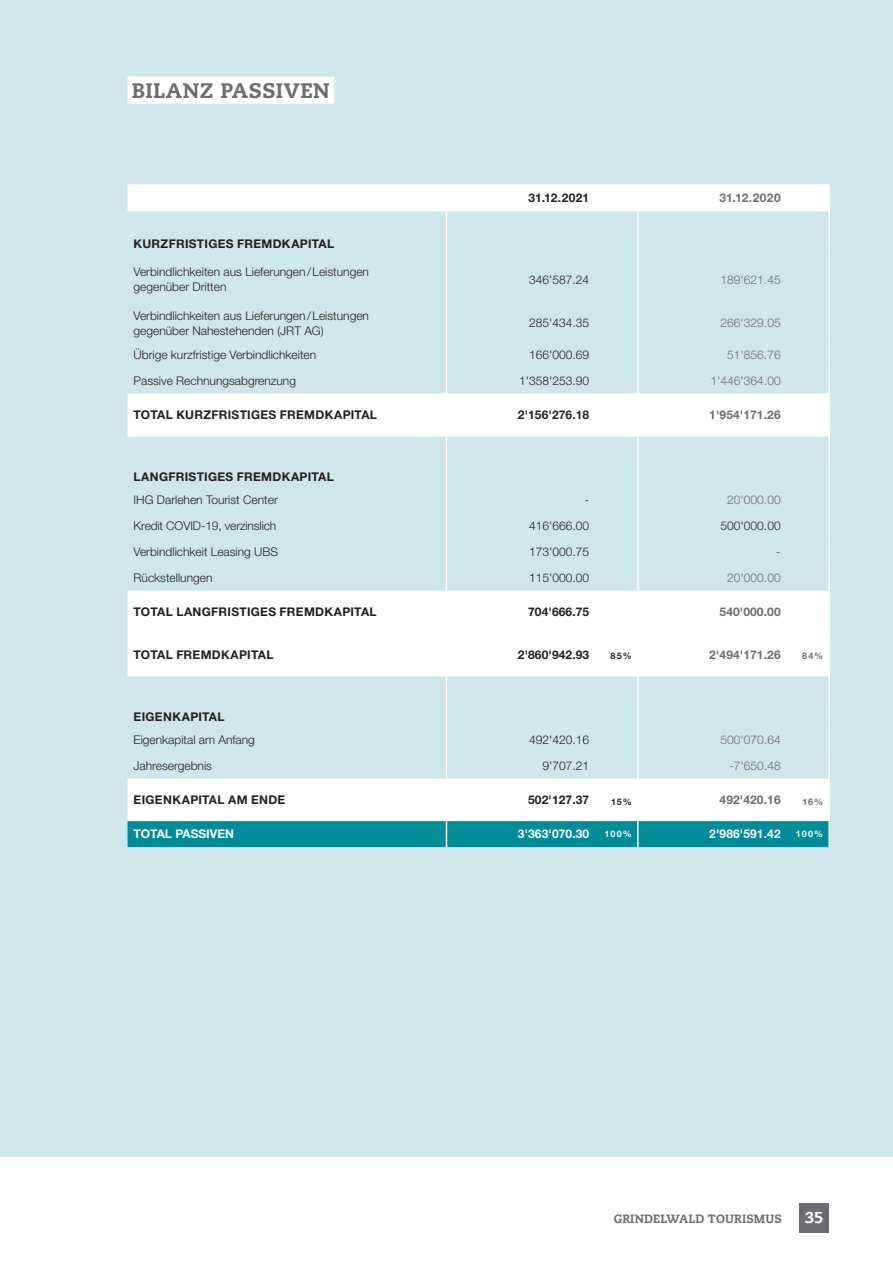
<style>
.page{position:relative;width:893px;height:1263px;background:#fff}
.page>*{position:absolute;margin:0;border:0;box-sizing:border-box;transform-origin:0 0}
.t1{font:800 21px "Caecilia LT Std";letter-spacing:.02em;color:#6c6d70}
.t2{font:800 15.75px "Caecilia LT Std";color:#fff}
.t3{font:300 12px/15px "Helvetica Neue LT Std";color:#231f20}
.t4{font:700 12px "Helvetica Neue LT Std";letter-spacing:.025em;color:#231f20}
.t5{font:300 12px "Helvetica Neue LT Std";color:#6c6d70}
.t6{font:700 12px "Helvetica Neue LT Std";letter-spacing:.01em;color:#6c6d70}
.t7{font:700 12px "Helvetica Neue LT Std";color:#fff}
.t8{font:800 12px "Caecilia LT Std";letter-spacing:.015em;color:#6c6d70}
.t9{font:300 12px "Helvetica Neue LT Std";color:#094b58}
.t10{font:700 9px "Helvetica Neue LT Std";letter-spacing:.125em;color:#fff}
.t11{font:700 9px "Helvetica Neue LT Std";color:#231f20}
.t12{font:700 9px "Helvetica Neue LT Std";color:#6c6d70}
</style>
<div class="page">
<div style="left:799px;top:1203px;width:30px;height:30px;background:#6c6d70"></div>
<div style="left:0;top:0;width:893px;height:1157px;background:#cfe6ea"></div>
<svg style="left:128px;top:186px;width:700px;height:635px"></svg>
<hr style="left:128px;top:184px;width:318px;height:2px;background:#fff">
<hr style="left:446px;top:184px;width:149px;height:2px;background:#fff">
<hr style="left:595px;top:184px;width:43px;height:2px;background:#fff">
<hr style="left:638px;top:184px;width:149px;height:2px;background:#fff">
<hr style="left:787px;top:184px;width:43px;height:2px;background:#fff">
<hr style="left:128px;top:210px;width:318px;height:1px;background:#fff">
<hr style="left:446px;top:210px;width:149px;height:1px;background:#fff">
<hr style="left:595px;top:210px;width:43px;height:1px;background:#fff">
<hr style="left:638px;top:210px;width:149px;height:1px;background:#fff">
<hr style="left:787px;top:210px;width:43px;height:1px;background:#fff">
<svg style="left:446px;top:186px;width:1px;height:24px"></svg>
<hr style="left:446px;top:211px;width:1px;height:43px;background:#fff">
<hr style="left:446px;top:254px;width:1px;height:51px;background:#fff">
<hr style="left:446px;top:305px;width:1px;height:36px;background:#fff">
<svg style="left:446px;top:341px;width:1px;height:52px"></svg>
<hr style="left:446px;top:393px;width:1px;height:42px;background:#fff">
<hr style="left:446px;top:437px;width:1px;height:50px;background:#fff">
<svg style="left:446px;top:487px;width:1px;height:104px"></svg>
<hr style="left:446px;top:591px;width:1px;height:41px;background:#fff">
<hr style="left:446px;top:634px;width:1px;height:41px;background:#fff">
<hr style="left:446px;top:676px;width:1px;height:51px;background:#fff">
<svg style="left:446px;top:727px;width:1px;height:52px"></svg>
<hr style="left:446px;top:779px;width:1px;height:42px;background:#fff">
<div style="left:128px;top:821px;width:700px;height:26px;background:#008b98"></div>
<hr style="left:637px;top:186px;width:2px;height:24px;background:#fff">
<hr style="left:637px;top:211px;width:2px;height:43px;background:#fff">
<hr style="left:637px;top:254px;width:2px;height:51px;background:#fff">
<hr style="left:637px;top:305px;width:2px;height:36px;background:#fff">
<hr style="left:637px;top:341px;width:2px;height:26px;background:#fff">
<hr style="left:637px;top:367px;width:2px;height:26px;background:#fff">
<hr style="left:637px;top:393px;width:2px;height:42px;background:#fff">
<hr style="left:637px;top:437px;width:2px;height:50px;background:#fff">
<hr style="left:637px;top:487px;width:2px;height:26px;background:#fff">
<hr style="left:637px;top:513px;width:2px;height:26px;background:#fff">
<hr style="left:637px;top:539px;width:2px;height:26px;background:#fff">
<hr style="left:637px;top:565px;width:2px;height:26px;background:#fff">
<hr style="left:637px;top:591px;width:2px;height:41px;background:#fff">
<hr style="left:637px;top:634px;width:2px;height:41px;background:#fff">
<hr style="left:637px;top:676px;width:2px;height:51px;background:#fff">
<hr style="left:637px;top:727px;width:2px;height:26px;background:#fff">
<hr style="left:637px;top:753px;width:2px;height:26px;background:#fff">
<hr style="left:637px;top:779px;width:2px;height:42px;background:#fff">
<hr style="left:637px;top:821px;width:2px;height:26px;background:#fff">
<hr style="left:128px;top:435px;width:318px;height:2px;background:#fff">
<hr style="left:446px;top:435px;width:149px;height:2px;background:#fff">
<hr style="left:595px;top:435px;width:43px;height:2px;background:#fff">
<hr style="left:638px;top:435px;width:149px;height:2px;background:#fff">
<hr style="left:787px;top:435px;width:43px;height:2px;background:#fff">
<hr style="left:128px;top:632px;width:318px;height:2px;background:#fff">
<hr style="left:446px;top:632px;width:149px;height:2px;background:#fff">
<hr style="left:595px;top:632px;width:43px;height:2px;background:#fff">
<hr style="left:638px;top:632px;width:149px;height:2px;background:#fff">
<hr style="left:787px;top:632px;width:43px;height:2px;background:#fff">
<hr style="left:128px;top:675px;width:318px;height:1px;background:#fff">
<hr style="left:446px;top:675px;width:149px;height:1px;background:#fff">
<hr style="left:595px;top:675px;width:43px;height:1px;background:#fff">
<hr style="left:638px;top:675px;width:149px;height:1px;background:#fff">
<hr style="left:787px;top:675px;width:43px;height:1px;background:#fff">
<hr style="left:828px;top:186px;width:2px;height:24px;background:#fff">
<hr style="left:828px;top:211px;width:2px;height:43px;background:#fff">
<hr style="left:828px;top:254px;width:2px;height:51px;background:#fff">
<hr style="left:828px;top:305px;width:2px;height:36px;background:#fff">
<hr style="left:828px;top:341px;width:2px;height:26px;background:#fff">
<hr style="left:828px;top:367px;width:2px;height:26px;background:#fff">
<hr style="left:828px;top:393px;width:2px;height:42px;background:#fff">
<hr style="left:828px;top:437px;width:2px;height:50px;background:#fff">
<hr style="left:828px;top:487px;width:2px;height:26px;background:#fff">
<hr style="left:828px;top:513px;width:2px;height:26px;background:#fff">
<hr style="left:828px;top:539px;width:2px;height:26px;background:#fff">
<hr style="left:828px;top:565px;width:2px;height:26px;background:#fff">
<hr style="left:828px;top:591px;width:2px;height:41px;background:#fff">
<hr style="left:828px;top:634px;width:2px;height:41px;background:#fff">
<hr style="left:828px;top:676px;width:2px;height:51px;background:#fff">
<hr style="left:828px;top:727px;width:2px;height:26px;background:#fff">
<hr style="left:828px;top:753px;width:2px;height:26px;background:#fff">
<hr style="left:828px;top:779px;width:2px;height:42px;background:#fff">
<hr style="left:828px;top:821px;width:2px;height:26px;background:#fff">
<div style="left:128px;top:77px;width:206px;height:27px;background:#fff"></div>
<h1 class="t1" style="left:132px;top:78px;width:200px">BILANZ PASSIVEN</h1>
<p class="t4" style="left:529px;top:190px;width:62px">31.12.2021</p>
<p class="t6" style="left:720px;top:190px;width:63px">31.12.2020</p>
<p class="t4" style="left:134px;top:236px;width:202px">KURZFRISTIGES FREMDKAPITAL</p>
<p class="t3" style="left:134px;top:264px;width:237px">Verbindlichkeiten aus Lieferungen/Leistungen gegenüber Dritten</p>
<p class="t3" style="left:529px;top:272px;width:62px">346'587.24</p>
<p class="t5" style="left:721px;top:272px;width:62px">189'621.45</p>
<p class="t3" style="left:134px;top:308px;width:237px">Verbindlichkeiten aus Lieferungen/Leistungen gegenüber Nahestehenden (JRT AG)</p>
<p class="t3" style="left:529px;top:315px;width:62px">285'434.35</p>
<p class="t5" style="left:721px;top:316px;width:62px">266'329.05</p>
<p class="t3" style="left:134px;top:347px;width:184px">Übrige kurzfristige Verbindlichkeiten</p>
<p class="t3" style="left:529px;top:347px;width:62px">166'000.69</p>
<p class="t5" style="left:727px;top:347px;width:55px">51'856.76</p>
<p class="t3" style="left:134px;top:373px;width:164px">Passive Rechnungsabgrenzung</p>
<p class="t3" style="left:519px;top:373px;width:72px">1'358'253.90</p>
<p class="t5" style="left:711px;top:373px;width:72px">1'446'364.00</p>
<p class="t4" style="left:134px;top:407px;width:245px">TOTAL KURZFRISTIGES FREMDKAPITAL</p>
<p class="t4" style="left:518px;top:407px;width:73px">2'156'276.18</p>
<p class="t6" style="left:709px;top:407px;width:73px">1'954'171.26</p>
<p class="t4" style="left:134px;top:469px;width:202px">LANGFRISTIGES FREMDKAPITAL</p>
<p class="t3" style="left:134px;top:492px;width:146px">IHG Darlehen Tourist Center</p>
<p class="t3" style="left:585px;top:492px;width:6px">-</p>
<p class="t5" style="left:727px;top:492px;width:55px">20'000.00</p>
<p class="t3" style="left:134px;top:518px;width:144px">Kredit COVID-19, verzinslich</p>
<p class="t3" style="left:529px;top:518px;width:62px">416'666.00</p>
<p class="t3" style="left:721px;top:518px;width:62px">500'000.00</p>
<p class="t3" style="left:134px;top:544px;width:146px">Verbindlichkeit Leasing UBS</p>
<p class="t3" style="left:529px;top:544px;width:62px">173'000.75</p>
<p class="t9" style="left:776px;top:544px;width:6px">-</p>
<p class="t3" style="left:134px;top:570px;width:80px">Rückstellungen</p>
<p class="t3" style="left:529px;top:570px;width:62px">115'000.00</p>
<p class="t5" style="left:727px;top:570px;width:55px">20'000.00</p>
<p class="t4" style="left:134px;top:604px;width:245px">TOTAL LANGFRISTIGES FREMDKAPITAL</p>
<p class="t4" style="left:528px;top:604px;width:63px">704'666.75</p>
<p class="t6" style="left:719px;top:604px;width:63px">540'000.00</p>
<p class="t4" style="left:134px;top:647px;width:141px">TOTAL FREMDKAPITAL</p>
<p class="t4" style="left:518px;top:647px;width:73px">2'860'942.93</p>
<p class="t11" style="left:611px;top:650px;width:23px">85%</p>
<p class="t6" style="left:709px;top:647px;width:73px">2'494'171.26</p>
<p class="t12" style="left:802px;top:650px;width:23px">84%</p>
<p class="t4" style="left:134px;top:709px;width:93px">EIGENKAPITAL</p>
<p class="t3" style="left:134px;top:732px;width:123px">Eigenkapital am Anfang</p>
<p class="t3" style="left:529px;top:732px;width:62px">492'420.16</p>
<p class="t5" style="left:721px;top:732px;width:62px">500'070.64</p>
<p class="t3" style="left:134px;top:758px;width:80px">Jahresergebnis</p>
<p class="t3" style="left:543px;top:758px;width:48px">9'707.21</p>
<p class="t5" style="left:729px;top:758px;width:53px">-7'650.48</p>
<p class="t4" style="left:134px;top:792px;width:153px">EIGENKAPITAL AM ENDE</p>
<p class="t4" style="left:528px;top:792px;width:63px">502'127.37</p>
<p class="t11" style="left:611px;top:796px;width:22px">15%</p>
<p class="t6" style="left:719px;top:792px;width:63px">492'420.16</p>
<p class="t12" style="left:802px;top:796px;width:22px">16%</p>
<p class="t7" style="left:134px;top:827px;width:102px">TOTAL PASSIVEN</p>
<p class="t7" style="left:518px;top:827px;width:73px">3'363'070.30</p>
<p class="t10" style="left:605px;top:828px;width:29px">100%</p>
<p class="t7" style="left:709px;top:827px;width:73px">2'986'591.42</p>
<p class="t10" style="left:796px;top:828px;width:29px">100%</p>
<p class="t8" style="left:614px;top:1211px;width:170px">GRINDELWALD TOURISMUS</p>
<h2 class="t2" style="left:805px;top:1207px;width:20px">35</h2>
</div>
